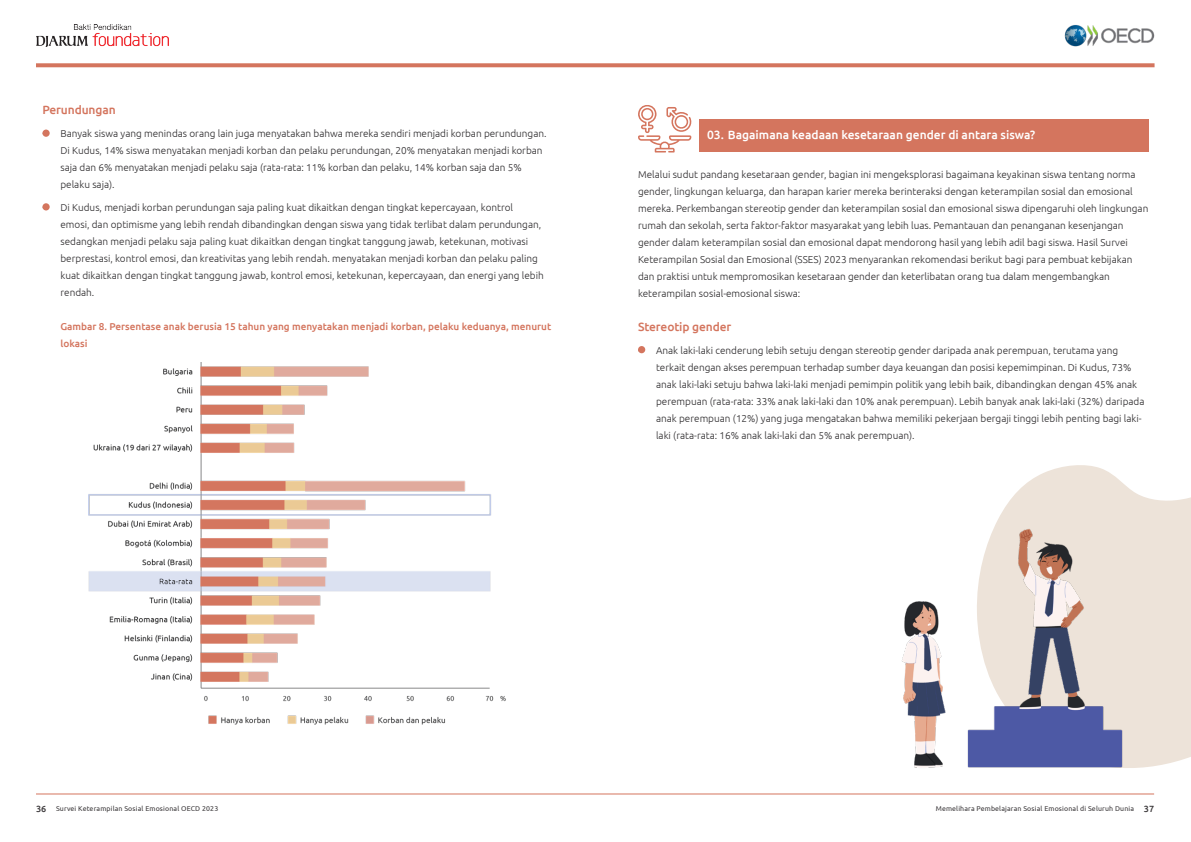
<style>
.page{position:relative;width:1191px;height:842px;background:#fff}
.page>*{position:absolute;margin:0;border:0;box-sizing:border-box;transform-origin:0 0}
.t1{font:500 12px "Ubuntu";color:#fff}
.t2{font:500 12px "Ubuntu";letter-spacing:-.01em;color:#d4755e}
.t3{font:300 10px/17px "Ubuntu";color:#2c2a2c}
.t4{font:500 10px/17px "Ubuntu";color:#d4755e}
.t5{font:7px "Ubuntu";letter-spacing:.02em;color:#3b383a}
.s1{font-weight:500;font-size:9px}
</style>
<div class="page">
<img style="left:1064px;top:25px;width:90px;height:22px">
<img style="left:36px;top:24px;width:133px;height:22px">
<svg style="left:36px;top:63px;width:1118px;height:4px;background:#d77f69"></svg>
<hr style="left:36px;top:794px;width:1118px;height:1px;background:#d4755e">
<div style="left:42px;top:130px;width:8px;height:7px;background:#d4755e;border-radius:50%"></div>
<div style="left:42px;top:203px;width:8px;height:7px;background:#d4755e;border-radius:50%"></div>
<img style="left:88px;top:363px;width:418px;height:362px">
<svg style="left:976px;top:465px;width:215px;height:330px;fill:#ede3d9"></svg>
<div style="left:699px;top:119px;width:449px;height:33px;background:#d4755e"></div>
<div style="left:638px;top:346px;width:7px;height:7px;background:#d4755e;border-radius:50%"></div>
<svg style="left:638px;top:105px;width:54px;height:47px"></svg>
<img style="left:902px;top:516px;width:235px;height:266px">
<p class="t2" style="left:42px;top:102px;width:75px">Perundungan</p>
<p class="t3" style="left:60px;top:125px;width:487px;text-indent:-18px">• Banyak siswa yang menindas orang lain juga menyatakan bahwa mereka sendiri menjadi korban perundungan.<br>Di Kudus, 14% siswa menyatakan menjadi korban dan pelaku perundungan, 20% menyatakan menjadi korban saja dan 6% menyatakan menjadi pelaku saja (rata-rata: 11% korban dan pelaku, 14% korban saja dan 5% pelaku saja).</p>
<p class="t3" style="left:60px;top:198px;width:485px;text-indent:-18px">• Di Kudus, menjadi korban perundungan saja paling kuat dikaitkan dengan tingkat kepercayaan, kontrol emosi, dan optimisme yang lebih rendah dibandingkan dengan siswa yang tidak terlibat dalam perundungan, sedangkan menjadi pelaku saja paling kuat dikaitkan dengan tingkat tanggung jawab, ketekunan, motivasi berprestasi, kontrol emosi, dan kreativitas yang lebih rendah. menyatakan menjadi korban dan pelaku paling kuat dikaitkan dengan tingkat tanggung jawab, kontrol emosi, ketekunan, kepercayaan, dan energi yang lebih rendah.</p>
<p class="t4" style="left:60px;top:317px;width:492px">Gambar 8. Persentase anak berusia 15 tahun yang menyatakan menjadi korban, pelaku keduanya, menurut lokasi</p>
<p class="t1" style="left:707px;top:127px;width:330px">03. Bagaimana keadaan kesetaraan gender di antara siswa?</p>
<p class="t3" style="left:638px;top:166px;width:512px">Melalui sudut pandang kesetaraan gender, bagian ini mengeksplorasi bagaimana keyakinan siswa tentang norma gender, lingkungan keluarga, dan harapan karier mereka berinteraksi dengan keterampilan sosial dan emosional mereka. Perkembangan stereotip gender dan keterampilan sosial dan emosional siswa dipengaruhi oleh lingkungan rumah dan sekolah, serta faktor-faktor masyarakat yang lebih luas. Pemantauan dan penanganan kesenjangan gender dalam keterampilan sosial dan emosional dapat mendorong hasil yang lebih adil bagi siswa. Hasil Survei Keterampilan Sosial dan Emosional (SSES) 2023 menyarankan rekomendasi berikut bagi para pembuat kebijakan dan praktisi untuk mempromosikan kesetaraan gender dan keterlibatan orang tua dalam mengembangkan keterampilan sosial-emosional siswa:</p>
<p class="t2" style="left:638px;top:319px;width:95px">Stereotip gender</p>
<p class="t3" style="left:656px;top:341px;width:490px;text-indent:-18px">• Anak laki-laki cenderung lebih setuju dengan stereotip gender daripada anak perempuan, terutama yang terkait dengan akses perempuan terhadap sumber daya keuangan dan posisi kepemimpinan. Di Kudus, 73% anak laki-laki setuju bahwa laki-laki menjadi pemimpin politik yang lebih baik, dibandingkan dengan 45% anak perempuan (rata-rata: 33% anak laki-laki dan 10% anak perempuan). Lebih banyak anak laki-laki (32%) daripada anak perempuan (12%) yang juga mengatakan bahwa memiliki pekerjaan bergaji tinggi lebih penting bagi laki&shy;laki (rata-rata: 16% anak laki-laki dan 5% anak perempuan).</p>
<p class="t5" style="left:36px;top:805px;width:184px"><span class="s1">36</span> Survei Keterampilan Sosial Emosional OECD 2023</p>
<p class="t5" style="left:935px;top:805px;width:220px">Memelihara Pembelajaran Sosial Emosional di Seluruh Dunia <span class="s1">37</span></p>
</div>
